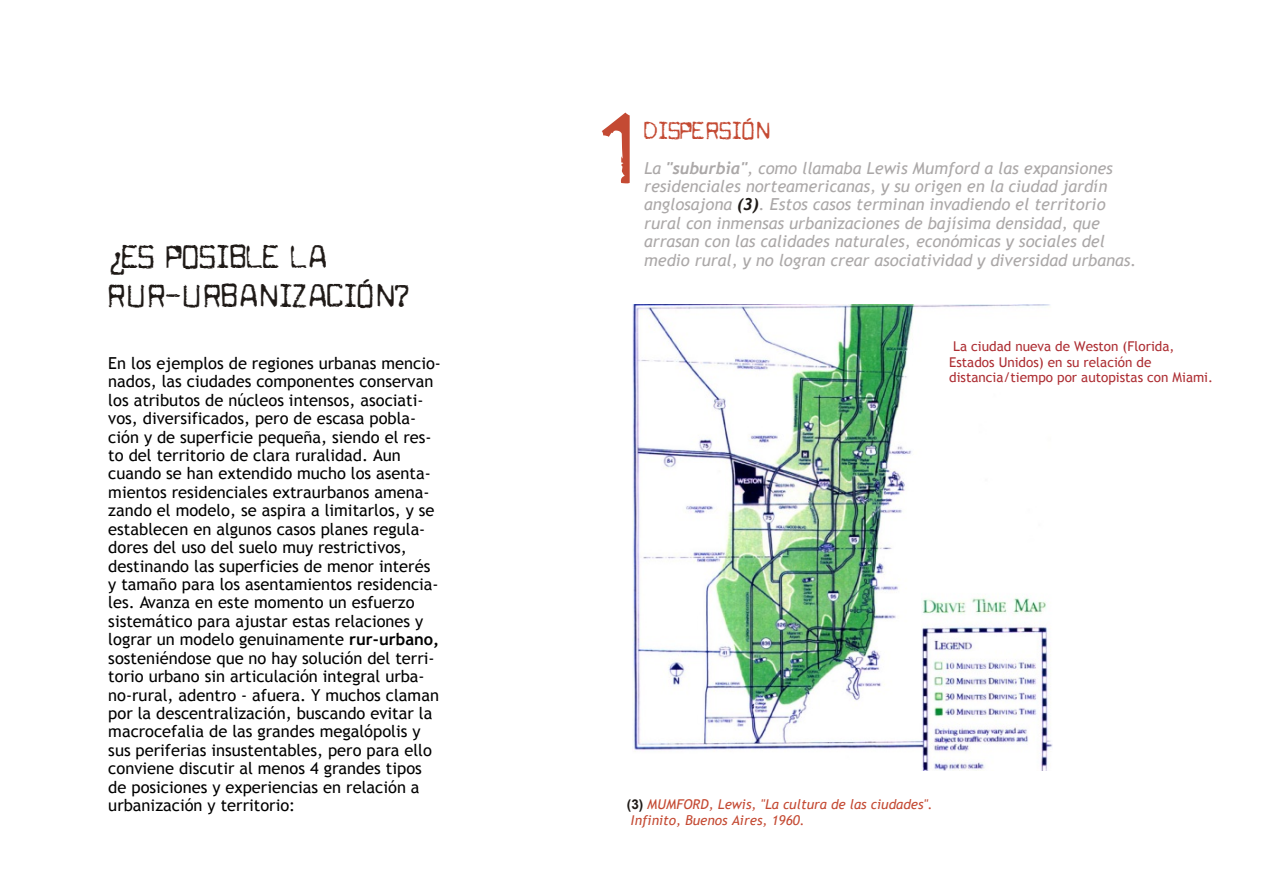
<style>
.page{position:relative;width:1263px;height:894px;background:#fff}
.page>*{position:absolute;margin:0;border:0;box-sizing:border-box;transform-origin:0 0}
.t1{font:116.85px "Cuomotype";color:#c44a33}
.t2{font:36px/39.2px "Cuomotype";color:#1f1a17}
.t3{font:27px "Cuomotype";color:#c44a33}
.t4{font:16.5px/18.5px "Trebuchet MS";color:#000}
.t5{font:italic 16.5px/18.5px "Trebuchet MS";color:#aba8a8}
.t6{font:13.5px/15.8px "Trebuchet MS";color:#ad2e33}
.t7{font:italic 13.5px/15.8px "Trebuchet MS";color:#c44a33}
.s1{font-weight:700}
.s2{font-weight:700;color:#1f1a17}
.s3{font-family:"Arial";font-weight:700;font-style:normal;color:#1f1a17}
</style>
<div class="page">
<img style="left:633px;top:305px;width:419px;height:466px">
<h2 class="t2" style="left:106px;top:238px;width:305px">¿ES POSIBLE LA<br>RUR-URBANIZACIÓN?</h2>
<p class="t4" style="left:108px;top:355px;width:334px">En los ejemplos de regiones urbanas mencio&shy;nados, las ciudades componentes conservan los atributos de núcleos intensos, asociati&shy;vos, diversificados, pero de escasa pobla&shy;ción y de superficie pequeña, siendo el res&shy;to del territorio de clara ruralidad. Aun cuando se han extendido mucho los asenta&shy;mientos residenciales extraurbanos amena&shy;zando el modelo, se aspira a limitarlos, y se establecen en algunos casos planes regula&shy;dores del uso del suelo muy restrictivos, destinando las superficies de menor interés y tamaño para los asentamientos residencia&shy;les. Avanza en este momento un esfuerzo sistemático para ajustar estas relaciones y lograr un modelo genuinamente <span class="s1">rur-urbano, </span>sosteniéndose que no hay solución del terri&shy;torio urbano sin articulación integral urba&shy;no-rural, adentro - afuera. Y muchos claman por la descentralización, buscando evitar la macrocefalia de las grandes megalópolis y sus periferias insustentables, pero para ello conviene discutir al menos 4 grandes tipos de posiciones y experiencias en relación a urbanización y territorio:</p>
<h1 class="t1" style="left:599px;top:96px;width:37px">1</h1>
<h3 class="t3" style="left:642px;top:117px;width:129px">DISPERSIÓN</h3>
<p class="t5" style="left:644px;top:160px;width:494px">La <span class="s1">"suburbia"</span>, como llamaba Lewis Mumford a las expansiones residenciales norteamericanas, y su origen en la ciudad jardín anglosajona <span class="s2">(3)</span>. Estos casos terminan invadiendo el territorio rural con inmensas urbanizaciones de bajísima densidad, que arrasan con las calidades naturales, económicas y sociales del medio rural, y no logran crear asociatividad y diversidad urbanas.</p>
<p class="t6" style="left:949px;top:339px;width:265px;text-indent:4px">La ciudad nueva de Weston (Florida,<br>Estados Unidos) en su relación de distancia/tiempo por autopistas con Miami.</p>
<p class="t7" style="left:631px;top:798px;width:303px;text-indent:-4px"><span class="s3">(3)</span> MUMFORD, Lewis, "La cultura de las ciudades".<br>Infinito, Buenos Aires, 1960.</p>
</div>
